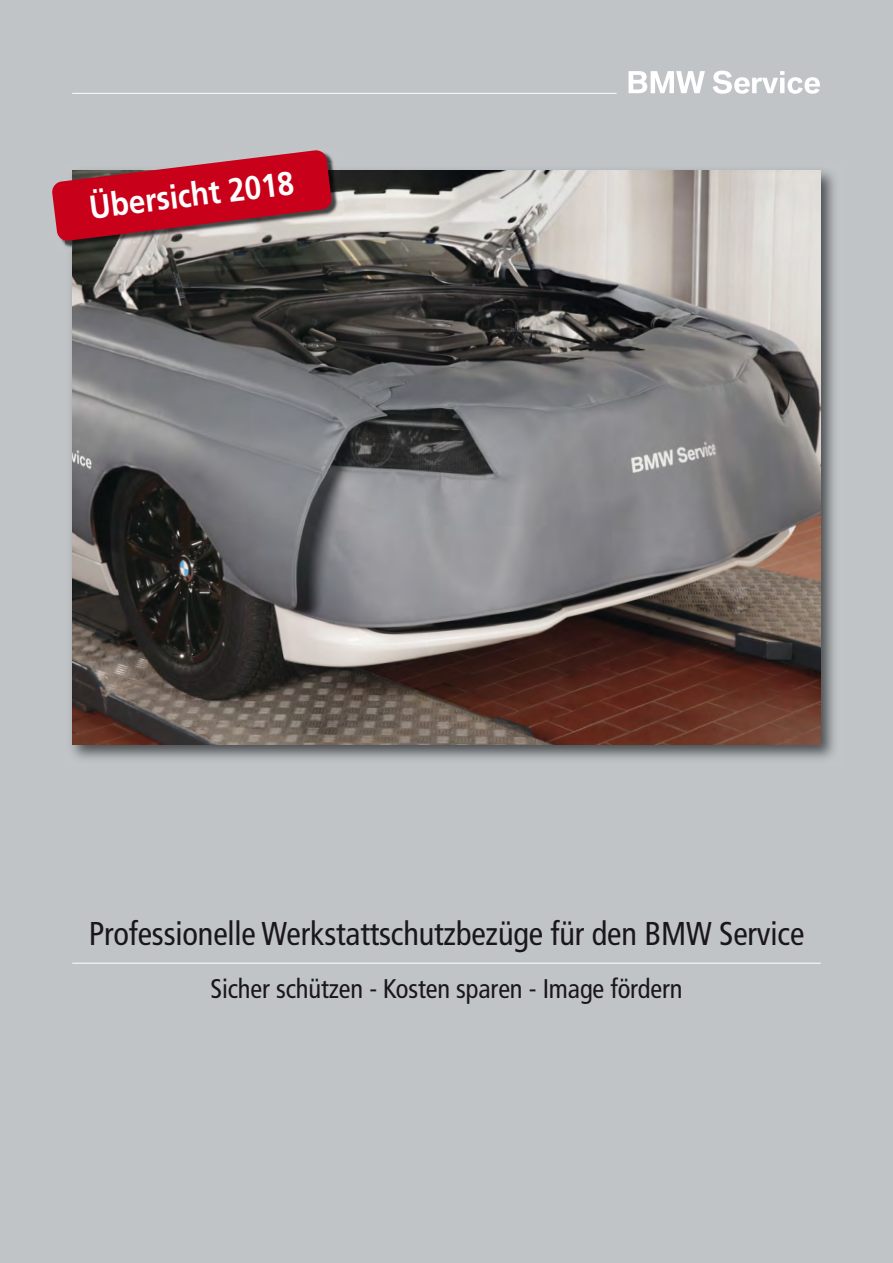
<style>
.page{position:relative;width:893px;height:1263px;background:#c1c4c7}
.page>*{position:absolute;margin:0;border:0;box-sizing:border-box;transform-origin:0 0}
.t1{font:condensed 33px "Frutiger";letter-spacing:-.005em;color:#1a171c}
.t2{font:700 33px "Frutiger";color:#fff;scale:.9 1}
.t3{font:condensed 27px "Frutiger";letter-spacing:-.005em;color:#1a171c}
</style>
<div class="page">
<hr style="left:72px;top:963px;width:749px;height:1px;background:#fff">
<hr style="left:72px;top:93px;width:545px;height:1px;background:#fff">
<svg style="left:629px;top:71px;width:191px;height:23px"></svg>
<img style="left:71px;top:170px;width:764px;height:589px">
<img style="left:72px;top:170px;width:749px;height:574px">
<img style="left:62px;top:241px;width:10px;height:13px">
<img style="left:332px;top:163px;width:3px;height:7px">
<img style="left:72px;top:170px;width:274px;height:82px">
<svg style="left:52px;top:150px;width:280px;height:91px"></svg>
<p class="t2" style="left:88px;top:194px;width:230px;rotate:-7deg">Übersicht 2018</p>
<p class="t1" style="left:89px;top:920px;width:717px">Professionelle Werkstattschutzbezüge für den BMW Service</p>
<p class="t3" style="left:210px;top:977px;width:474px">Sicher schützen - Kosten sparen - Image fördern</p>
</div>
